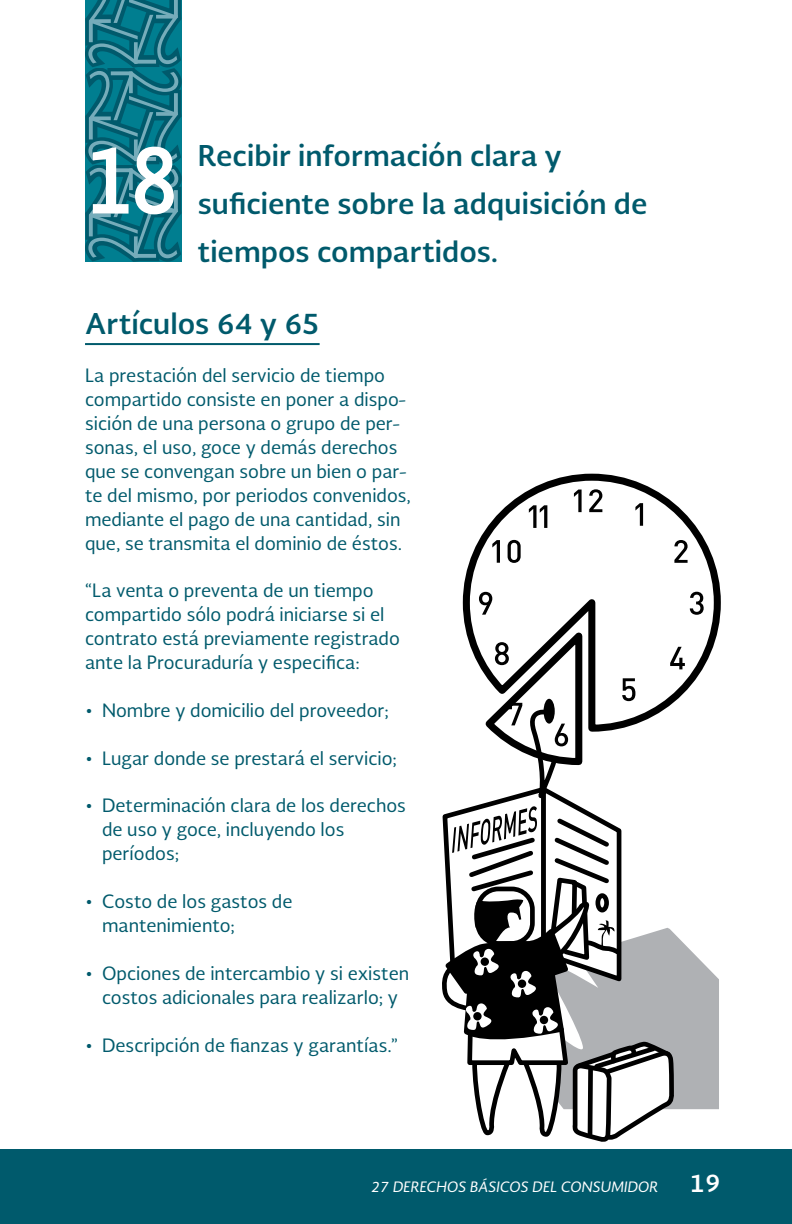
<style>
.page{position:relative;width:792px;height:1224px;background:#fff}
.page>*{position:absolute;margin:0;border:0;box-sizing:border-box;transform-origin:0 0}
.t1{font:700 91.8px "Soberana Sans";color:#fff;scale:.85 1}
.t2{font:700 28px/48px "Soberana Sans";color:#005a6c}
.t3{font:700 24px "Soberana Sans";color:#fff}
.t4{font:18px/24px "Soberana Sans";color:#005a6c}
.t5{font:italic 14px "Soberana Sans";color:#fff}
</style>
<div class="page">
<div style="left:0;top:1150px;width:792px;height:74px;background:#005a6c"></div>
<div style="left:704px;top:964px;width:15px;height:145px;background:#afb1b4"></div>
<svg style="left:463px;top:474px;width:258px;height:192px"></svg>
<svg style="left:574px;top:490px;width:8px;height:22px"></svg>
<svg style="left:589px;top:489px;width:13px;height:23px"></svg>
<svg style="left:635px;top:503px;width:8px;height:23px"></svg>
<svg style="left:674px;top:540px;width:14px;height:23px"></svg>
<svg style="left:492px;top:540px;width:8px;height:23px"></svg>
<svg style="left:508px;top:540px;width:13px;height:23px"></svg>
<svg style="left:529px;top:505px;width:18px;height:23px"></svg>
<svg style="left:442px;top:592px;width:262px;height:550px"></svg>
<hr style="left:85px;top:343px;width:235px;height:2px;background:#005a6c">
<svg style="left:85px;top:0;width:97px;height:262px;background:#197788"></svg>
<h1 class="t1" style="left:84px;top:117px;width:114px">18</h1>
<h2 class="t2" style="left:198px;top:130px;width:451px">Recibir información clara y suficiente sobre la adquisición de tiempos compartidos.</h2>
<h2 class="t2" style="left:85px;top:298px;width:236px">Artículos 64 y 65</h2>
<p class="t4" style="left:85px;top:363px;width:328px">La prestación del servicio de tiempo compartido consiste en poner a dispo&shy;sición de una persona o grupo de per&shy;sonas, el uso, goce y demás derechos que se convengan sobre un bien o par&shy;te del mismo, por periodos convenidos, mediante el pago de una cantidad, sin que, se transmita el dominio de éstos.</p>
<p class="t4" style="left:85px;top:578px;width:316px">“La venta o preventa de un tiempo compartido sólo podrá iniciarse si el contrato está previamente registrado ante la Procuraduría y especifica:</p>
<p class="t4" style="left:85px;top:698px;width:305px">• Nombre y domicilio del proveedor;</p>
<p class="t4" style="left:85px;top:746px;width:313px">• Lugar donde se prestará el servicio;</p>
<p class="t4" style="left:102px;top:793px;width:305px;text-indent:-17px">• Determinación clara de los derechos de uso y goce, incluyendo los períodos;</p>
<p class="t4" style="left:102px;top:889px;width:192px;text-indent:-17px">• Costo de los gastos de mantenimiento;</p>
<p class="t4" style="left:85px;top:961px;width:326px;text-align:center">• Opciones de intercambio y si existen costos adicionales para realizarlo; y</p>
<p class="t4" style="left:85px;top:1032px;width:314px">• Descripción de fianzas y garantías.”</p>
<p class="t5" style="left:371px;top:1178px;width:289px">27 DERECHOS BÁSICOS DEL CONSUMIDOR</p>
<h3 class="t3" style="left:690px;top:1167px;width:33px">19</h3>
</div>
